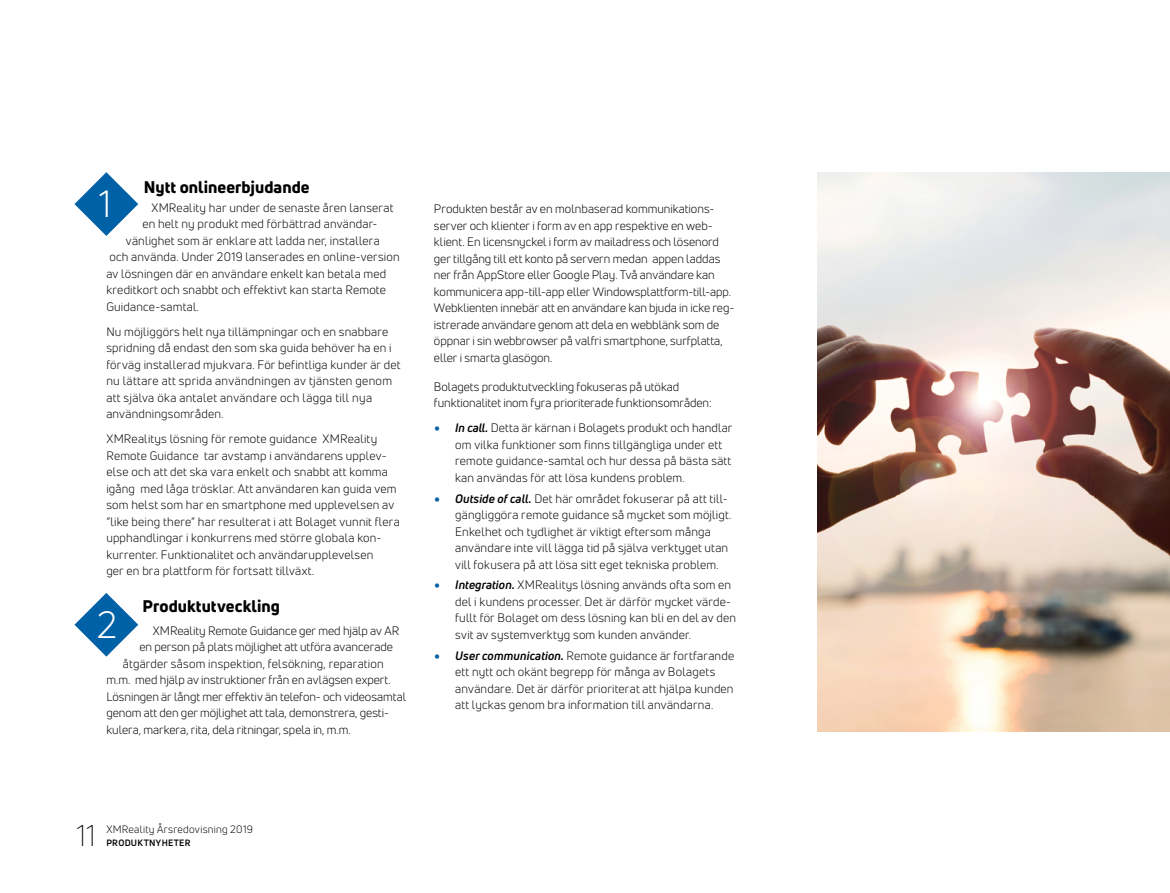
<style>
.page{position:relative;width:1170px;height:893px;background:#fff}
.page>*{position:absolute;margin:0;border:0;box-sizing:border-box;transform-origin:0 0}
.t1{font:37.2px "Uni Neue";color:#fff}
.t2{font:300 29.4px "Uni Neue";color:#000}
.t3{font:800 16.5px "Uni Neue";color:#000}
.t4{font:12px/16.5px "Uni Neue";letter-spacing:.015em;color:#000}
.t5{font:12px/16.5px "Uni Neue";letter-spacing:-.005em;color:#000}
.t6{font:10.5px "Uni Neue";letter-spacing:.025em;color:#000}
.t7{font:700 9px "Uni Neue";letter-spacing:.035em;color:#000}
.s1{font-family:"Helvetica Neue";color:#0461a6}
.s2{font-weight:700;font-style:italic}
</style>
<div class="page">
<svg style="left:74px;top:172px;width:64px;height:64px"></svg>
<svg style="left:74px;top:593px;width:64px;height:64px"></svg>
<img style="left:817px;top:173px;width:352px;height:558px">
<h3 class="t3" style="left:144px;top:176px;width:167px">Nytt onlineerbjudande</h3>
<p class="t4" style="left:151px;top:199px;width:243px">XMReality har under de senaste åren lanserat</p>
<p class="t4" style="left:142px;top:216px;width:235px">en helt ny produkt med förbättrad användar-</p>
<p class="t4" style="left:126px;top:232px;width:255px">vänlighet som är enklare att ladda ner, installera</p>
<p class="t4" style="left:109px;top:249px;width:292px">och använda. Under 2019 lanserades en online-version</p>
<p class="t4" style="left:106px;top:265px;width:281px">av lösningen där en användare enkelt kan betala med</p>
<p class="t4" style="left:106px;top:282px;width:281px">kreditkort och snabbt och effektivt kan starta Remote</p>
<p class="t4" style="left:106px;top:298px;width:94px">Guidance-samtal.</p>
<p class="t4" style="left:106px;top:323px;width:296px">Nu möjliggörs helt nya tillämpningar och en snabbare spridning då endast den som ska guida behöver ha en i förväg installerad mjukvara. För befintliga kunder är det nu lättare att sprida användningen av tjänsten genom att själva öka antalet användare och lägga till nya användningsområden.</p>
<p class="t4" style="left:106px;top:431px;width:295px">XMRealitys lösning för remote guidance XMReality Remote Guidance tar avstamp i användarens upplev&shy;else och att det ska vara enkelt och snabbt att komma igång med låga trösklar. Att användaren kan guida vem som helst som har en smartphone med upplevelsen av ”like being there” har resulterat i att Bolaget vunnit flera upphandlingar i konkurrens med större globala kon&shy;kurrenter. Funktionalitet och användarupplevelsen<br>ger en bra plattform för fortsatt tillväxt.</p>
<h3 class="t3" style="left:142px;top:595px;width:139px">Produktutveckling</h3>
<p class="t5" style="left:153px;top:622px;width:248px">XMReality Remote Guidance ger med hjälp av AR</p>
<p class="t5" style="left:139px;top:639px;width:255px">en person på plats möjlighet att utföra avancerade</p>
<p class="t4" style="left:123px;top:655px;width:262px">åtgärder såsom inspektion, felsökning, reparation</p>
<p class="t4" style="left:106px;top:672px;width:286px">m.m. med hjälp av instruktioner från en avlägsen expert.</p>
<p class="t5" style="left:106px;top:688px;width:301px">Lösningen är långt mer effektiv än telefon- och videosamtal</p>
<p class="t5" style="left:106px;top:705px;width:284px">genom att den ger möjlighet att tala, demonstrera, gesti-</p>
<p class="t5" style="left:106px;top:721px;width:246px">kulera, markera, rita, dela ritningar, spela in, m.m.</p>
<h1 class="t1" style="left:99px;top:181px;width:14px">1</h1>
<h1 class="t1" style="left:97px;top:602px;width:22px">2</h1>
<p class="t4" style="left:434px;top:200px;width:302px">Produkten består av en molnbaserad kommunikations&shy;server och klienter i form av en app respektive en web&shy;klient. En licensnyckel i form av mailadress och lösenord ger tillgång till ett konto på servern medan appen laddas ner från AppStore eller Google Play. Två användare kan kommunicera app-till-app eller Windowsplattform-till-app.<br>Webklienten innebär att en användare kan bjuda in icke reg&shy;istrerade användare genom att dela en webblänk som de öppnar i sin webbrowser på valfri smartphone, surfplatta, eller i smarta glasögon.</p>
<p class="t5" style="left:434px;top:378px;width:279px">Bolagets produktutveckling fokuseras på utökad funktionalitet inom fyra prioriterade funktionsområden:</p>
<p class="t4" style="left:455px;top:420px;width:278px;text-indent:-21px"><span class="s1">࡟</span> <span class="s2">In call.</span> Detta är kärnan i Bolagets produkt och handlar om vilka funktioner som finns tillgängliga under ett remote guidance-samtal och hur dessa på bästa sätt kan användas för att lösa kundens problem.</p>
<p class="t4" style="left:455px;top:490px;width:278px;text-indent:-21px"><span class="s1">࡟</span> <span class="s2">Outside of call.</span> Det här området fokuserar på att till&shy;gängliggöra remote guidance så mycket som möjligt.<br>Enkelhet och tydlighet är viktigt eftersom många användare inte vill lägga tid på själva verktyget utan vill fokusera på att lösa sitt eget tekniska problem.</p>
<p class="t4" style="left:455px;top:577px;width:282px;text-indent:-21px"><span class="s1">࡟</span> <span class="s2">Integration.</span> XMRealitys lösning används ofta som en del i kundens processer. Det är därför mycket värde&shy;fullt för Bolaget om dess lösning kan bli en del av den svit av systemverktyg som kunden använder.</p>
<p class="t4" style="left:455px;top:647px;width:280px;text-indent:-21px"><span class="s1">࡟</span> <span class="s2">User communication.</span> Remote guidance är fortfarande ett nytt och okänt begrepp för många av Bolagets användare. Det är därför prioriterat att hjälpa kunden att lyckas genom bra information till användarna.</p>
<h2 class="t2" style="left:76px;top:817px;width:21px">11</h2>
<p class="t6" style="left:106px;top:822px;width:148px">XMReality Årsredovisning 2019</p>
<p class="t7" style="left:106px;top:837px;width:86px">PRODUKTNYHETER</p>
</div>
